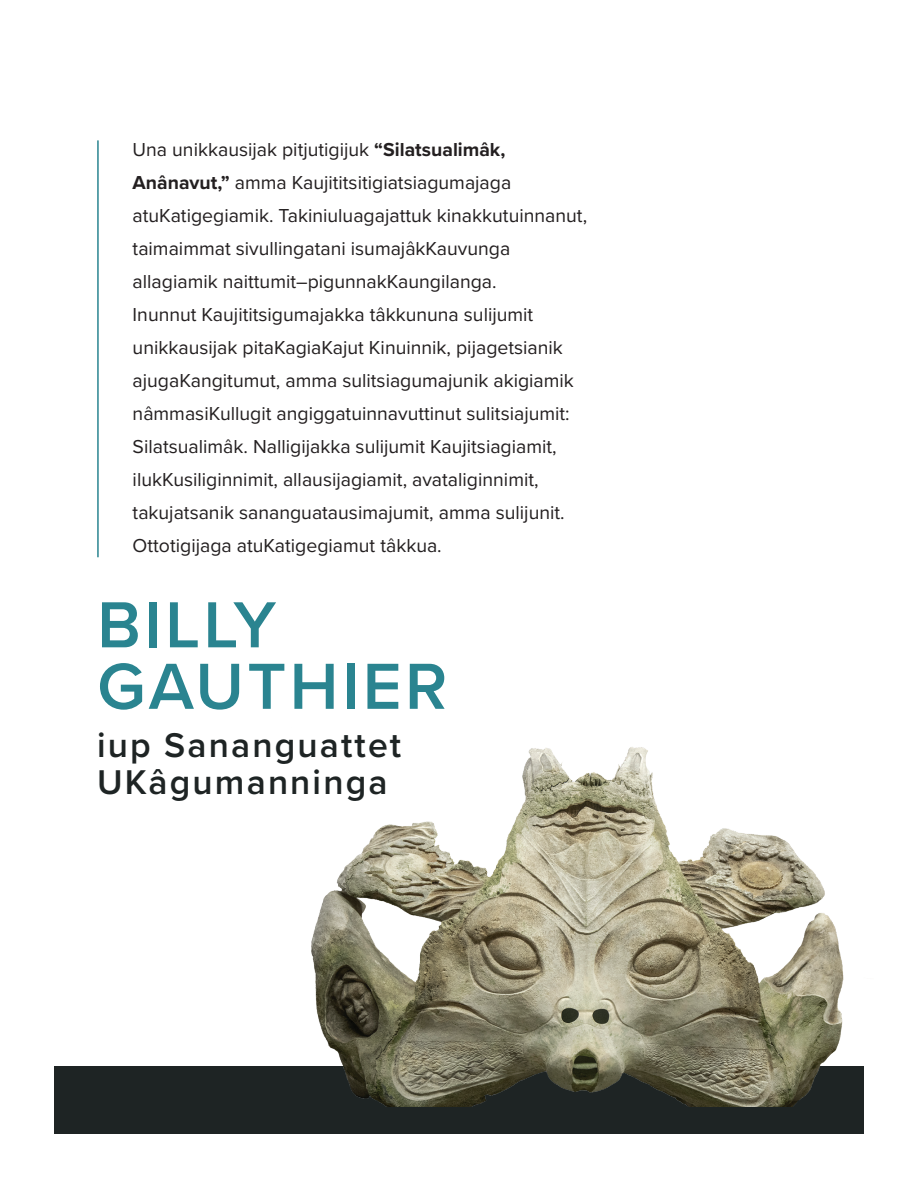
<style>
.page{position:relative;width:918px;height:1188px;background:#fff}
.page>*{position:absolute;margin:0;border:0;box-sizing:border-box;transform-origin:0 0}
.t1{font:600 67.5px/61.5px "Proxima Nova";letter-spacing:.05em;color:#2a8490}
.t2{font:600 35.55px/37.5px "Proxima Nova";letter-spacing:.06em;color:#1e2424}
.t3{font:19.5px/33px "Proxima Nova";color:#231f20}
.s1{font-weight:700}
</style>
<div class="page">
<div style="left:54px;top:1066px;width:810px;height:68px;background:#1e2424"></div>
<img style="left:311px;top:747px;width:533px;height:360px">
<hr style="left:97px;top:140px;width:2px;height:417px;background:#2a8490">
<p class="t3" style="left:133px;top:132px;width:456px">Una unikkausijak pitjutigijuk <span class="s1">“Silatsualimâk, Anânavut,”</span> amma Kaujititsitigiatsiagumajaga atuKatigegiamik. Takiniuluagajattuk kinakkutuinnanut, taimaimmat sivullingatani isumajâkKauvunga allagiamik naittumit–pigunnakKaungilanga.<br>Inunnut Kaujititsigumajakka tâkkununa sulijumit unikkausijak pitaKagiaKajut Kinuinnik, pijagetsianik ajugaKangitumut, amma sulitsiagumajunik akigiamik nâmmasiKullugit angiggatuinnavuttinut sulitsiajumit:<br>Silatsualimâk. Nalligijakka sulijumit Kaujitsiagiamit, ilukKusiliginnimit, allausijagiamit, avataliginnimit, takujatsanik sananguatausimajumit, amma sulijunit.<br>Ottotigijaga atuKatigegiamut tâkkua.</p>
<h1 class="t1" style="left:97px;top:592px;width:352px">BILLY<br>GAUTHIER</h1>
<h2 class="t2" style="left:97px;top:725px;width:306px">iup Sananguattet<br>UKâgumanninga</h2>
</div>
